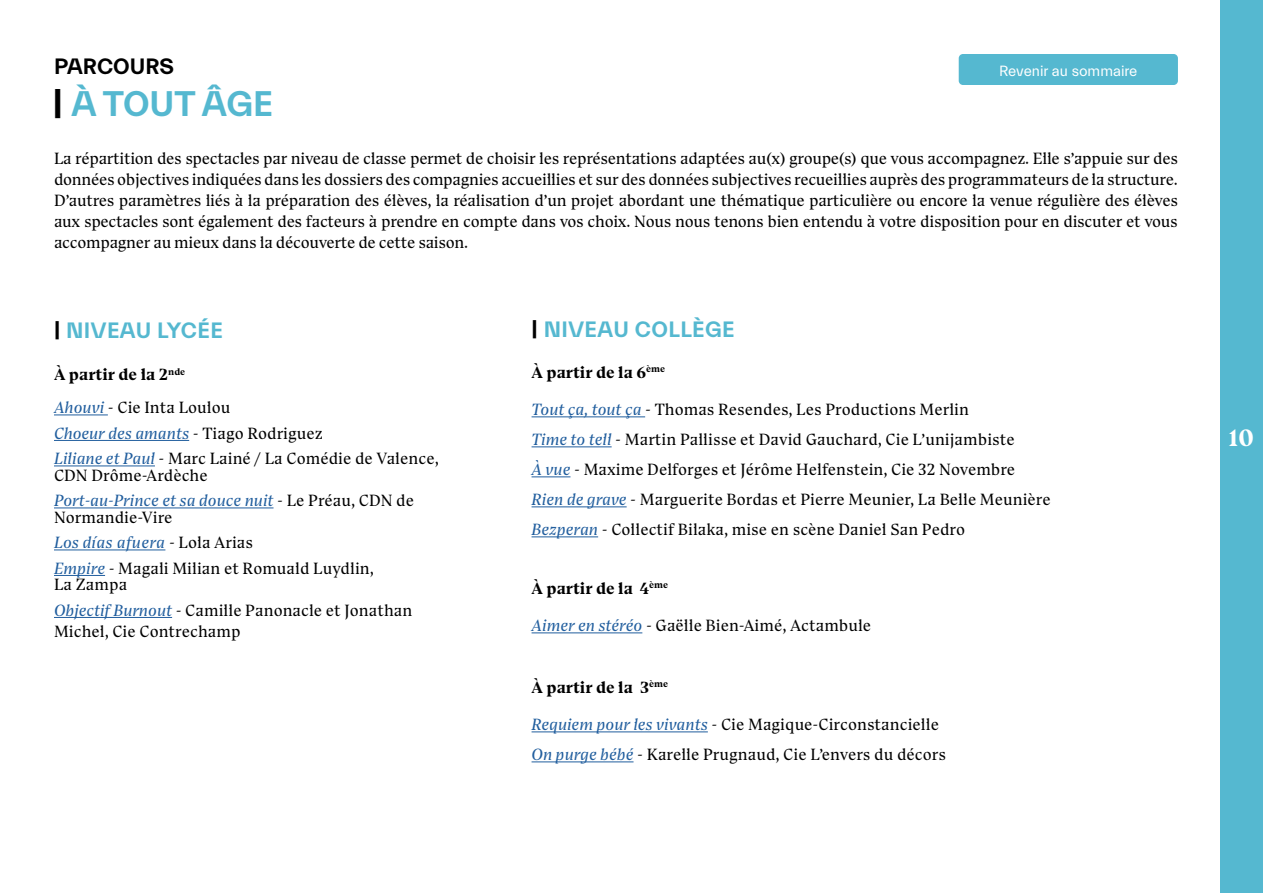
<style>
.page{position:relative;width:1263px;height:893px;background:#fff}
.page>*{position:absolute;margin:0;border:0;box-sizing:border-box;transform-origin:0 0}
.t1{font:700 36px "Everett";color:#55b8d0}
.t2{font:700 24px "TRY Bluu Suuperstar";color:#fff}
.t3{font:700 22.5px "Everett";letter-spacing:.02em;color:#55b8d0}
.t4{font:700 22.5px "Everett";color:#000}
.t5{font:16.5px/25.5px "TRY Bluu Suuperstar";color:#000}
.t6{font:700 16.5px "TRY Bluu Suuperstar";color:#000}
.t7{font:15px "Everett";color:#fff}
.s1{color:#000}
.s2{font-weight:700}
.s3{font-style:italic;color:#215e9e}
</style>
<div class="page">
<hr style="left:54px;top:415px;width:54px;height:1px;background:#215e9e">
<hr style="left:54px;top:440px;width:135px;height:1px;background:#215e9e">
<hr style="left:54px;top:466px;width:101px;height:1px;background:#215e9e">
<hr style="left:54px;top:508px;width:219px;height:1px;background:#215e9e">
<hr style="left:54px;top:550px;width:111px;height:1px;background:#215e9e">
<hr style="left:54px;top:575px;width:51px;height:1px;background:#215e9e">
<hr style="left:54px;top:617px;width:118px;height:1px;background:#215e9e">
<hr style="left:531px;top:416px;width:114px;height:1px;background:#215e9e">
<hr style="left:531px;top:446px;width:81px;height:1px;background:#215e9e">
<hr style="left:531px;top:476px;width:39px;height:1px;background:#215e9e">
<hr style="left:531px;top:506px;width:96px;height:1px;background:#215e9e">
<hr style="left:531px;top:536px;width:67px;height:1px;background:#215e9e">
<hr style="left:531px;top:632px;width:111px;height:1px;background:#215e9e">
<hr style="left:531px;top:731px;width:177px;height:1px;background:#215e9e">
<hr style="left:531px;top:761px;width:102px;height:1px;background:#215e9e">
<div style="left:1220px;top:0;width:43px;height:893px;background:#55b8d0"></div>
<div style="left:959px;top:54px;width:219px;height:31px;background:#55b8d0;border-radius:4px"></div>
<h3 class="t4" style="left:54px;top:54px;width:122px">PARCOURS</h3>
<h1 class="t1" style="left:53px;top:84px;width:222px"><span class="s1">|</span> À TOUT ÂGE</h1>
<p class="t7" style="left:999px;top:62px;width:140px">Revenir au sommaire</p>
<p class="t5" style="left:54px;top:147px;width:1125px;line-height:21px;text-align:justify">La répartition des spectacles par niveau de classe permet de choisir les représentations adaptées au(x) groupe(s) que vous accompagnez. Elle s’appuie sur des données objectives indiquées dans les dossiers des compagnies accueillies et sur des données subjectives recueillies auprès des programmateurs de la structure.<br>D’autres paramètres liés à la préparation des élèves, la réalisation d’un projet abordant une thématique particulière ou encore la venue régulière des élèves aux spectacles sont également des facteurs à prendre en compte dans vos choix. Nous nous tenons bien entendu à votre disposition pour en discuter et vous accompagner au mieux dans la découverte de cette saison.</p>
<h3 class="t3" style="left:54px;top:318px;width:170px"><span class="s1">|</span> NIVEAU LYCÉE</h3>
<p class="t5" style="left:54px;top:358px;width:178px;line-height:33px"><span class="s2">À partir de la 2</span><sup>nde<br></sup><span class="s3">Ahouvi</span> - Cie Inta Loulou</p>
<p class="t5" style="left:54px;top:420px;width:386px"><span class="s3">Choeur des amants</span> - Tiago Rodriguez<br><span class="s3">Liliane et Paul</span> - Marc Lainé / La Comédie de Valence,</p>
<p class="t5" style="left:54px;top:462px;width:362px">CDN Drôme-Ardèche<br><span class="s3">Port-au-Prince et sa douce nuit</span> - Le Préau, CDN de</p>
<p class="t5" style="left:54px;top:504px;width:321px">Normandie-Vire<br><span class="s3">Los días afuera</span> - Lola Arias<br><span class="s3">Empire</span> - Magali Milian et Romuald Luydlin,</p>
<p class="t5" style="left:54px;top:572px;width:360px">La Zampa<br><span class="s3">Objectif Burnout</span> - Camille Panonacle et Jonathan</p>
<p class="t5" style="left:54px;top:618px;width:188px">Michel, Cie Contrechamp</p>
<h3 class="t3" style="left:531px;top:317px;width:205px"><span class="s1">|</span> NIVEAU COLLÈGE</h3>
<p class="t6" style="left:531px;top:362px;width:135px">À partir de la 6<sup>ème</sup></p>
<p class="t5" style="left:531px;top:395px;width:521px;line-height:30px"><span class="s3">Tout ça, tout ça</span> - Thomas Resendes, Les Productions Merlin<br><span class="s3">Time to tell</span> - Martin Pallisse et David Gauchard, Cie L’unijambiste<br><span class="s3">À vue</span> - Maxime Delforges et Jérôme Helfenstein, Cie 32 Novembre <span class="s3">Rien de grave</span> - Marguerite Bordas et Pierre Meunier, La Belle Meunière <span class="s3">Bezperan</span> - Collectif Bilaka, mise en scène Daniel San Pedro</p>
<p class="t6" style="left:531px;top:578px;width:138px">À partir de la 4<sup>ème</sup></p>
<p class="t5" style="left:531px;top:613px;width:341px"><span class="s3">Aimer en stéréo</span> - Gaëlle Bien-Aimé, Actambule</p>
<p class="t6" style="left:531px;top:677px;width:138px">À partir de la 3<sup>ème</sup></p>
<p class="t5" style="left:531px;top:710px;width:416px;line-height:30px"><span class="s3">Requiem pour les vivants</span> - Cie Magique-Circonstancielle<br><span class="s3">On purge bébé</span> - Karelle Prugnaud, Cie L’envers du décors</p>
<h2 class="t2" style="left:1229px;top:423px;width:27px">10</h2>
</div>
